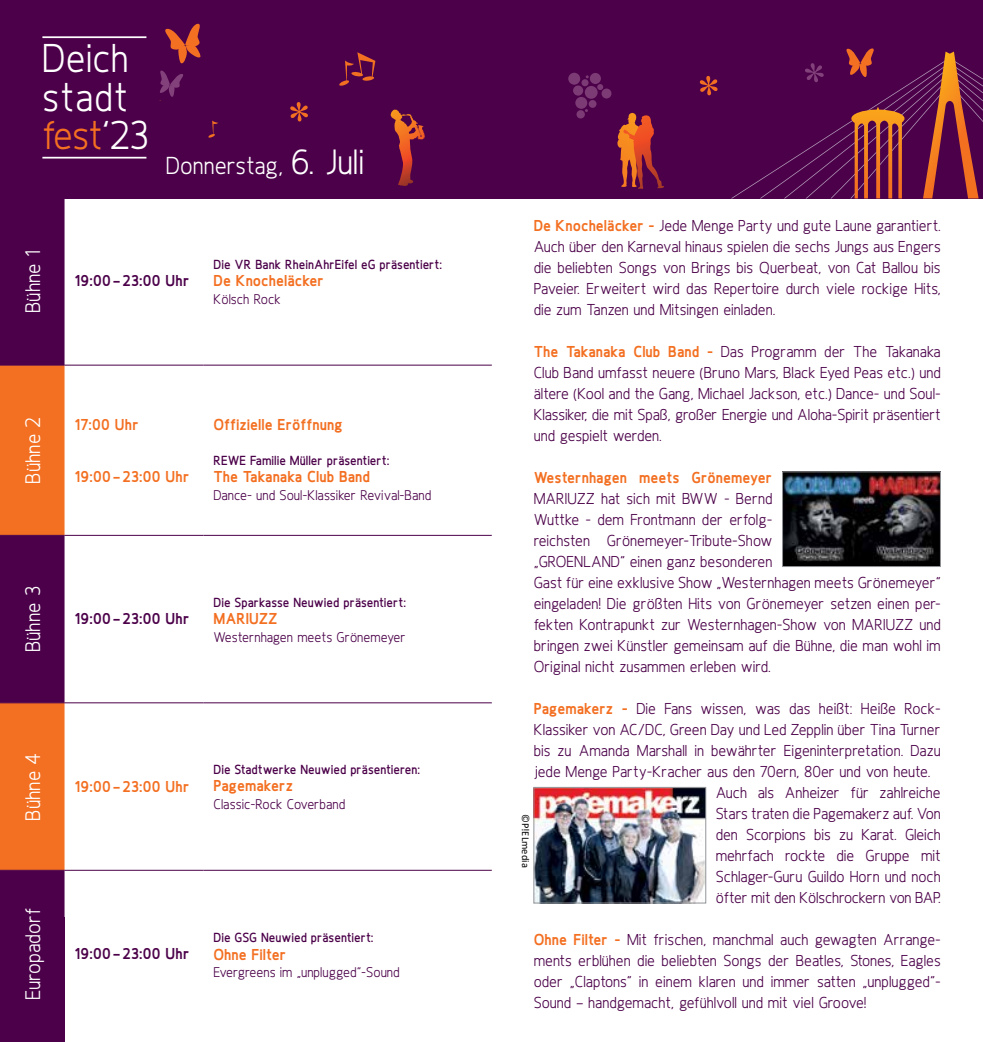
<style>
.page{position:relative;width:983px;height:1042px;background:#fff}
.page>*{position:absolute;margin:0;border:0;box-sizing:border-box;transform-origin:0 0}
.t1{font:40.07px/38.5px "Hoxton";color:#fff}
.t2{font:24.5px "Hoxton";color:#fff}
.t3{font:21px "Hoxton";color:#fff}
.t4{font:15.75px/21px "Hoxton";color:#4b0049;text-align:justify}
.t5{font:700 15.75px "Hoxton";color:#f36f21}
.t6{font:700 15.75px "Hoxton";letter-spacing:.02em;color:#4b0049}
.t7{font:700 15.75px "Hoxton";letter-spacing:.02em;color:#f36f21}
.t8{font:14px "Hoxton";color:#4b0049}
.t9{font:600 13.12px "Hoxton";color:#4b0049}
.t10{font:10.5px "Calibri";color:#000}
.s1{color:#f36f21}
.s2{font-size:35px}
.s3{font-weight:700;color:#f36f21}
</style>
<div class="page">
<div style="left:0;top:0;width:491px;height:198px;background:#4b0049"></div>
<svg style="left:159px;top:23px;width:42px;height:78px"></svg>
<svg style="left:339px;top:52px;width:36px;height:34px"></svg>
<svg style="left:390px;top:110px;width:35px;height:76px"></svg>
<svg style="left:208px;top:120px;width:10px;height:18px"></svg>
<svg style="left:290px;top:102px;width:18px;height:19px"></svg>
<hr style="left:42px;top:36px;width:104px;height:2px;background:#fff">
<hr style="left:42px;top:157px;width:104px;height:2px;background:#fff">
<div style="left:0;top:918px;width:64px;height:124px;background:#4b0049"></div>
<div style="left:0;top:198px;width:64px;height:720px;background:#4b0049"></div>
<svg style="left:0;top:366px;width:64px;height:504px;background:#bb4a2e"></svg>
<hr style="left:0;top:365px;width:64px;height:1px;background:#4b0049">
<hr style="left:64px;top:365px;width:139px;height:1px;background:#4b0049">
<hr style="left:203px;top:365px;width:288px;height:1px;background:#4b0049">
<hr style="left:0;top:535px;width:64px;height:1px;background:#4b0049">
<hr style="left:64px;top:535px;width:139px;height:1px;background:#4b0049">
<hr style="left:203px;top:535px;width:288px;height:1px;background:#4b0049">
<hr style="left:0;top:702px;width:64px;height:1px;background:#4b0049">
<hr style="left:64px;top:702px;width:139px;height:1px;background:#4b0049">
<hr style="left:203px;top:702px;width:288px;height:1px;background:#4b0049">
<hr style="left:0;top:870px;width:64px;height:1px;background:#4b0049">
<hr style="left:64px;top:870px;width:139px;height:1px;background:#4b0049">
<hr style="left:203px;top:870px;width:288px;height:1px;background:#4b0049">
<div style="left:491px;top:0;width:491px;height:198px;background:#4b0049"></div>
<svg style="left:732px;top:48px;width:250px;height:150px"></svg>
<svg style="left:617px;top:115px;width:47px;height:74px"></svg>
<div style="left:573px;top:85px;width:10px;height:11px;background:#7c3b75;border-radius:50%"></div>
<div style="left:575px;top:97px;width:12px;height:12px;background:#7c3b75;border-radius:50%"></div>
<div style="left:576px;top:110px;width:8px;height:8px;background:#7c3b75;border-radius:50%"></div>
<div style="left:568px;top:73px;width:12px;height:12px;background:#7c3b75;border-radius:50%"></div>
<svg style="left:581px;top:73px;width:30px;height:39px"></svg>
<svg style="left:699px;top:76px;width:18px;height:19px"></svg>
<img style="left:535px;top:789px;width:168px;height:112px">
<div style="left:533px;top:787px;width:172px;height:116px;border:1px solid #939598"></div>
<img style="left:784px;top:474px;width:154px;height:91px">
<div style="left:782px;top:472px;width:158px;height:95px;border:1px solid #939598"></div>
<h1 class="t1" style="left:42px;top:39px;width:108px">Deich stadt <span class="s1">fest</span>‘23</h1>
<h2 class="t2" style="left:166px;top:152px;width:200px">Donnerstag, <span class="s2">6. Juli</span></h2>
<h3 class="t3" style="left:21px;top:313px;width:64px;rotate:-90deg">Bühne 1</h3>
<p class="t6" style="left:74px;top:272px;width:117px">19:00 – 23:00 Uhr</p>
<p class="t9" style="left:213px;top:256px;width:230px">Die VR Bank RheinAhrEifel eG präsentiert:</p>
<p class="t5" style="left:213px;top:271px;width:112px">De Knocheläcker</p>
<p class="t8" style="left:213px;top:291px;width:69px">Kölsch Rock</p>
<h3 class="t3" style="left:21px;top:484px;width:68px;rotate:-90deg">Bühne 2</h3>
<p class="t5" style="left:74px;top:415px;width:66px">17:00 Uhr</p>
<p class="t7" style="left:74px;top:468px;width:117px">19:00 – 23:00 Uhr</p>
<p class="t5" style="left:213px;top:415px;width:131px">Offizielle Eröffnung</p>
<p class="t9" style="left:213px;top:453px;width:177px">REWE Familie Müller präsentiert:</p>
<p class="t5" style="left:213px;top:468px;width:158px">The Takanaka Club Band</p>
<p class="t8" style="left:213px;top:487px;width:219px">Dance- und Soul-Klassiker Revival-Band</p>
<h3 class="t3" style="left:21px;top:652px;width:68px;rotate:-90deg">Bühne 3</h3>
<p class="t6" style="left:74px;top:609px;width:117px">19:00 – 23:00 Uhr</p>
<p class="t9" style="left:213px;top:594px;width:194px">Die Sparkasse Neuwied präsentiert:</p>
<p class="t5" style="left:213px;top:609px;width:66px">MARIUZZ</p>
<p class="t8" style="left:213px;top:629px;width:194px">Westernhagen meets Grönemeyer</p>
<h3 class="t3" style="left:21px;top:820px;width:69px;rotate:-90deg">Bühne 4</h3>
<p class="t7" style="left:74px;top:777px;width:117px">19:00 – 23:00 Uhr</p>
<p class="t9" style="left:213px;top:762px;width:208px">Die Stadtwerke Neuwied präsentieren:</p>
<p class="t5" style="left:213px;top:777px;width:81px">Pagemakerz</p>
<p class="t8" style="left:213px;top:796px;width:133px">Classic-Rock Coverband</p>
<h3 class="t3" style="left:21px;top:1000px;width:94px;rotate:-90deg">Europadorf</h3>
<p class="t6" style="left:74px;top:944px;width:117px">19:00 – 23:00 Uhr</p>
<p class="t9" style="left:213px;top:929px;width:161px">Die GSG Neuwied präsentiert:</p>
<p class="t5" style="left:213px;top:944px;width:74px">Ohne Filter</p>
<p class="t8" style="left:213px;top:964px;width:188px">Evergreens im „unplugged“-Sound</p>
<p class="t4" style="left:533px;top:215px;width:408px"><span class="s3">De Knocheläcker -</span> Jede Menge Party und gute Laune garantiert.<br>Auch über den Karneval hinaus spielen die sechs Jungs aus Engers die beliebten Songs von Brings bis Querbeat, von Cat Ballou bis Paveier. Erweitert wird das Repertoire durch viele rockige Hits, die zum Tanzen und Mitsingen einladen.</p>
<p class="t4" style="left:533px;top:341px;width:408px"><span class="s3">The Takanaka Club Band -</span> Das Programm der The Takanaka Club Band umfasst neuere (Bruno Mars, Black Eyed Peas etc.) und ältere (Kool and the Gang, Michael Jackson, etc.) Dance- und Soul-Klassiker, die mit Spaß, großer Energie und Aloha-Spirit präsentiert und gespielt werden.</p>
<p class="t5" style="left:533px;top:468px;width:240px">Westernhagen meets Grönemeyer</p>
<p class="t4" style="left:533px;top:488px;width:408px;text-align:left">MARIUZZ hat sich mit BWW - Bernd<br>Wuttke - dem Frontmann der erfolg-<br>reichsten Grönemeyer-Tribute-Show<br>„GROENLAND“ einen ganz besonderen<br>Gast für eine exklusive Show „Westernhagen meets Grönemeyer“ eingeladen! Die größten Hits von Grönemeyer setzen einen per&shy;fekten Kontrapunkt zur Westernhagen-Show von MARIUZZ und bringen zwei Künstler gemeinsam auf die Bühne, die man wohl im Original nicht zusammen erleben wird.</p>
<p class="t4" style="left:533px;top:698px;width:408px"><span class="s3">Pagemakerz -</span> Die Fans wissen, was das heißt: Heiße Rock-</p>
<p class="t4" style="left:533px;top:719px;width:408px">Klassiker von AC/DC, Green Day und Led Zepplin über Tina Turner</p>
<p class="t4" style="left:533px;top:740px;width:408px">bis zu Amanda Marshall in bewährter Eigeninterpretation. Dazu</p>
<p class="t4" style="left:533px;top:761px;width:398px">jede Menge Party-Kracher aus den 70ern, 80er und von heute.</p>
<p class="t4" style="left:715px;top:782px;width:226px">Auch als Anheizer für zahlreiche</p>
<p class="t4" style="left:715px;top:803px;width:226px">Stars traten die Pagemakerz auf. Von</p>
<p class="t4" style="left:715px;top:824px;width:226px">den Scorpions bis zu Karat. Gleich</p>
<p class="t4" style="left:715px;top:845px;width:226px">mehrfach rockte die Gruppe mit</p>
<p class="t4" style="left:715px;top:866px;width:226px">Schlager-Guru Guildo Horn und noch</p>
<p class="t4" style="left:715px;top:887px;width:226px">öfter mit den Kölschrockern von BAP.</p>
<p class="t4" style="left:533px;top:929px;width:408px"><span class="s3">Ohne Filter -</span> Mit frischen, manchmal auch gewagten Arrange&shy;ments erblühen die beliebten Songs der Beatles, Stones, Eagles oder „Claptons“ in einem klaren und immer satten „unplugged“- Sound – handgemacht, gefühlvoll und mit viel Groove!</p>
<p class="t10" style="left:532px;top:814px;width:55px;rotate:90deg">©P!ELmedia</p>
</div>
